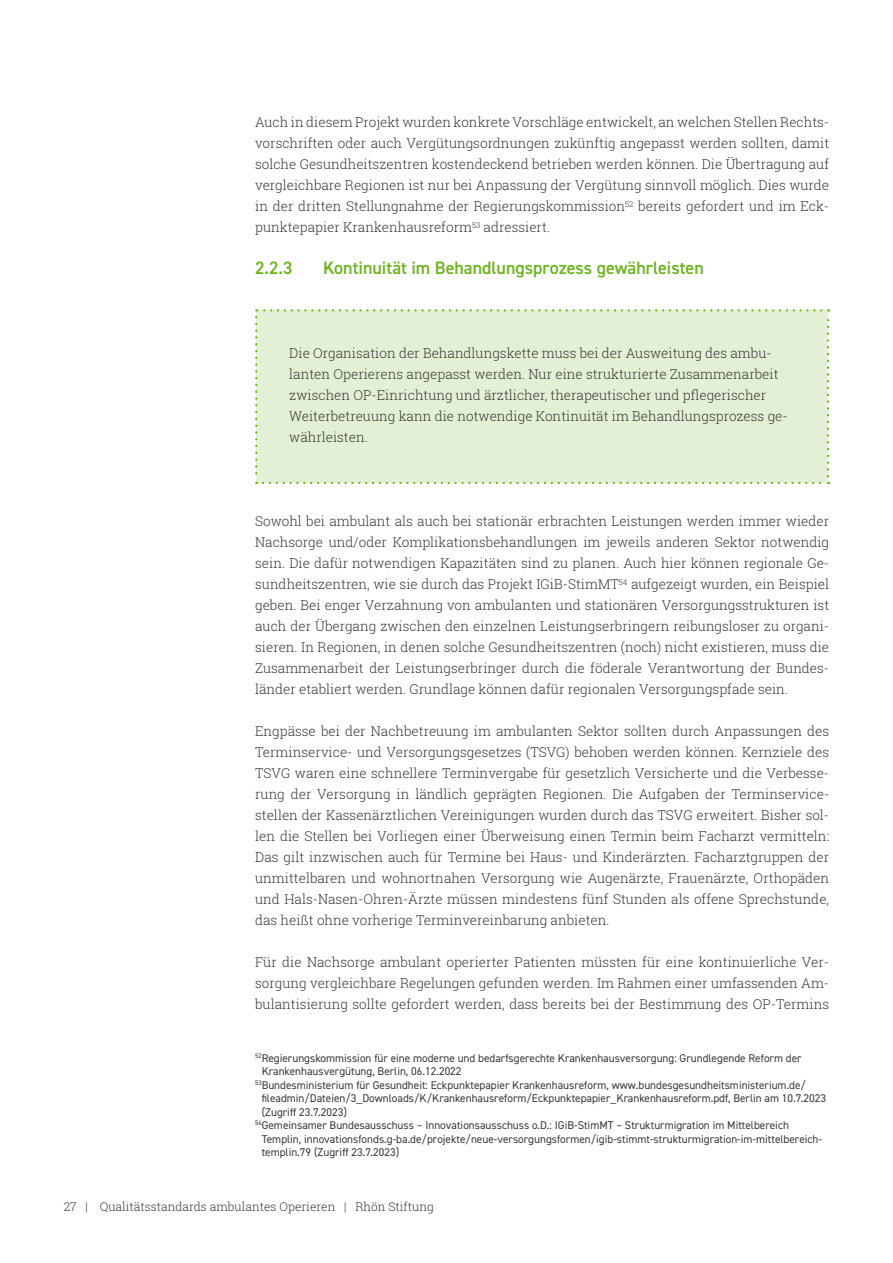
<style>
.page{position:relative;width:893px;height:1263px;background:#fff}
.page>*{position:absolute;margin:0;border:0;box-sizing:border-box;transform-origin:0 0}
.Bildunterschrift{font:600 18px "DIN2014";color:#6cb41e}
.Bildunterschrift-2{font:300 13.5px/21px "Roboto Slab";color:#383937}
.t1{font:300 12px "Roboto Slab";color:#383937}
.Bildunterschrift-3{font:11.25px/13.5px "DIN2014";color:#383937}
</style>
<div class="page">
<div style="left:256px;top:310px;width:572px;height:173px;background:#e4f0d5"></div>
<svg style="left:255px;top:317px;width:2px;height:167px"></svg>
<svg style="left:263px;top:482px;width:566px;height:2px"></svg>
<svg style="left:827px;top:309px;width:2px;height:167px"></svg>
<svg style="left:256px;top:309px;width:565px;height:2px"></svg>
<p class="Bildunterschrift-2" style="left:255px;top:111px;width:576px;text-align:justify">Auch in diesem Projekt wurden konkrete Vorschläge entwickelt, an welchen Stellen Rechts&shy;vorschriften oder auch Vergütungsordnungen zukünftig angepasst werden sollten, damit solche Gesundheitszentren kostendeckend betrieben werden können. Die Übertragung auf vergleichbare Regionen ist nur bei Anpassung der Vergütung sinnvoll möglich. Dies wurde in der dritten Stellungnahme der Regierungskommission<sup>52</sup> bereits gefordert und im Eck&shy;punktepapier Krankenhausreform<sup>53</sup> adressiert.</p>
<p class="Bildunterschrift" style="left:255px;top:256px;width:39px">2.2.3</p>
<p class="Bildunterschrift" style="left:323px;top:256px;width:382px">Kontinuität im Behandlungsprozess gewährleisten</p>
<p class="Bildunterschrift-2" style="left:289px;top:342px;width:500px">Die Organisation der Behandlungskette muss bei der Ausweitung des ambu&shy;lanten Operierens angepasst werden. Nur eine strukturierte Zusammenarbeit zwischen OP-Einrichtung und ärztlicher, therapeutischer und pflegerischer Weiterbetreuung kann die notwendige Kontinuität im Behandlungsprozess ge&shy;währleisten.</p>
<p class="Bildunterschrift-2" style="left:255px;top:510px;width:576px">Sowohl bei ambulant als auch bei stationär erbrachten Leistungen werden immer wieder Nachsorge und/oder Komplikationsbehandlungen im jeweils anderen Sektor notwendig sein. Die dafür notwendigen Kapazitäten sind zu planen. Auch hier können regionale Ge&shy;sundheitszentren, wie sie durch das Projekt IGiB-StimMT<sup>54</sup> aufgezeigt wurden, ein Beispiel geben. Bei enger Verzahnung von ambulanten und stationären Versorgungsstrukturen ist auch der Übergang zwischen den einzelnen Leistungserbringern reibungsloser zu organi&shy;sieren. In Regionen, in denen solche Gesundheitszentren (noch) nicht existieren, muss die Zusammenarbeit der Leistungserbringer durch die föderale Verantwortung der Bundes&shy;länder etabliert werden. Grundlage können dafür regionalen Versorgungspfade sein.</p>
<p class="Bildunterschrift-2" style="left:255px;top:720px;width:576px">Engpässe bei der Nachbetreuung im ambulanten Sektor sollten durch Anpassungen des Terminservice- und Versorgungsgesetzes (TSVG) behoben werden können. Kernziele des TSVG waren eine schnellere Terminvergabe für gesetzlich Versicherte und die Verbesse&shy;rung der Versorgung in ländlich geprägten Regionen. Die Aufgaben der Terminservice&shy;stellen der Kassenärztlichen Vereinigungen wurden durch das TSVG erweitert. Bisher sol&shy;len die Stellen bei Vorliegen einer Überweisung einen Termin beim Facharzt vermitteln:<br>Das gilt inzwischen auch für Termine bei Haus- und Kinderärzten. Facharztgruppen der unmittelbaren und wohnortnahen Versorgung wie Augenärzte, Frauenärzte, Orthopäden und Hals-Nasen-Ohren-Ärzte müssen mindestens fünf Stunden als offene Sprechstunde, das heißt ohne vorherige Terminvereinbarung anbieten.</p>
<p class="Bildunterschrift-2" style="left:255px;top:951px;width:576px">Für die Nachsorge ambulant operierter Patienten müssten für eine kontinuierliche Ver&shy;sorgung vergleichbare Regelungen gefunden werden. Im Rahmen einer umfassenden Am&shy;bulantisierung sollte gefordert werden, dass bereits bei der Bestimmung des OP-Termins</p>
<p class="Bildunterschrift-3" style="left:255px;top:1051px;width:548px"><sup>52</sup>Regierungskommission für eine moderne und bedarfsgerechte Krankenhausversorgung: Grundlegende Reform der</p>
<p class="Bildunterschrift-3" style="left:262px;top:1064px;width:201px">Krankenhausvergütung, Berlin, 06.12.2022</p>
<p class="Bildunterschrift-3" style="left:255px;top:1078px;width:552px"><sup>53</sup>Bundesministerium für Gesundheit: Eckpunktepapier Krankenhausreform, www.bundesgesundheitsministerium.de/</p>
<p class="Bildunterschrift-3" style="left:262px;top:1091px;width:566px">fileadmin/Dateien/3_Downloads/K/Krankenhausreform/Eckpunktepapier_Krankenhausreform.pdf, Berlin am 10.7.2023</p>
<p class="Bildunterschrift-3" style="left:262px;top:1105px;width:87px">(Zugriff 23.7.2023)</p>
<p class="Bildunterschrift-3" style="left:262px;top:1118px;width:562px;text-indent:-7px"><sup>54</sup>Gemeinsamer Bundesausschuss – Innovationsausschuss o.D.: IGiB-StimMT – Strukturmigration im Mittelbereich<br>Templin, innovationsfonds.g-ba.de/projekte/neue-versorgungsformen/igib-stimmt-strukturmigration-im-mittelbereich&shy;templin.79 (Zugriff 23.7.2023)</p>
<p class="t1" style="left:64px;top:1198px;width:15px">27</p>
<p class="t1" style="left:85px;top:1198px;width:350px">| Qualitätsstandards ambulantes Operieren | Rhön Stiftung</p>
</div>
